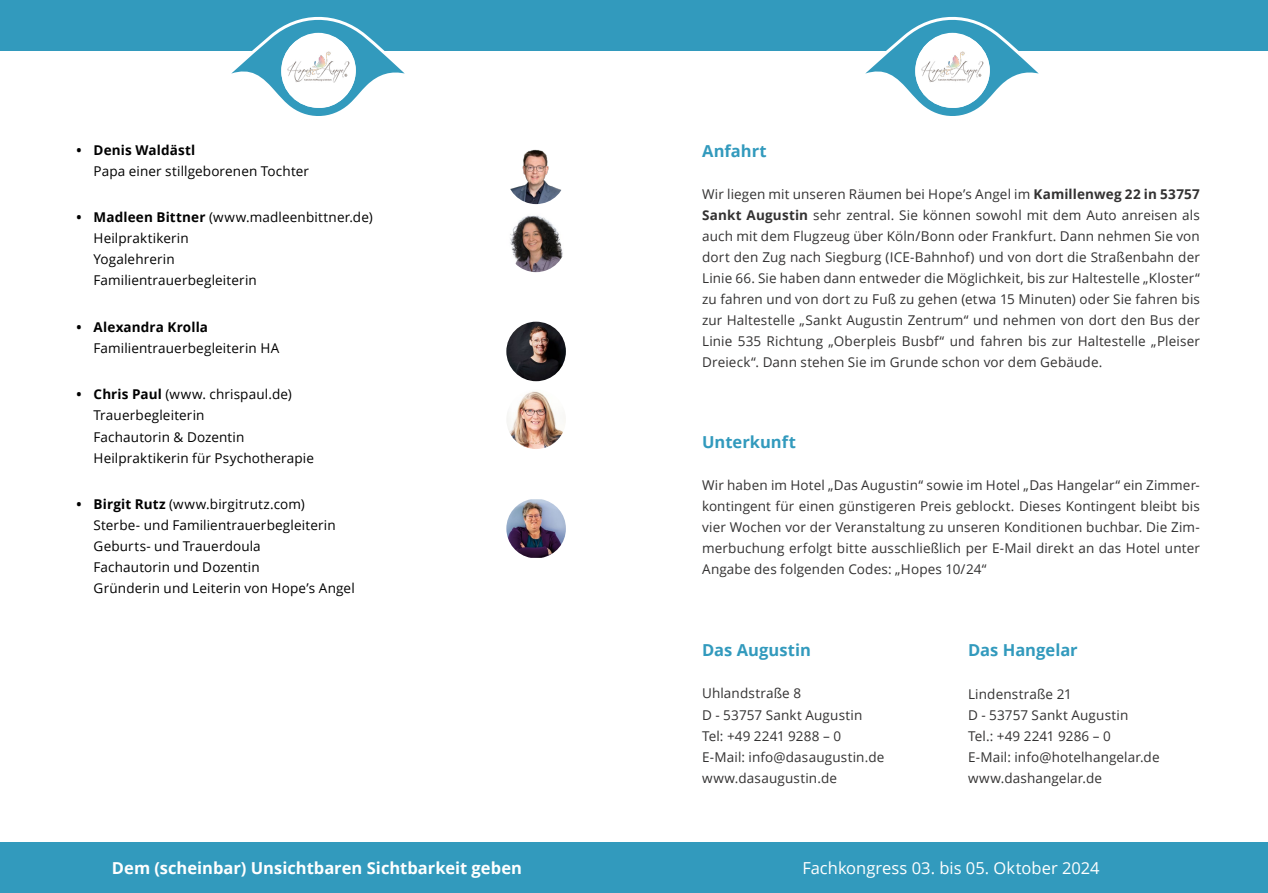
<style>
.page{position:relative;width:1268px;height:893px;background:#fff}
.page>*{position:absolute;margin:0;border:0;box-sizing:border-box;transform-origin:0 0}
.t1{font:700 16.5px "Open Sans";color:#fff}
.t2{font:700 16.5px "Open Sans";color:#329abd}
.t3{font:16.5px "Open Sans";color:#fff}
.t4{font:13.5px/21px "Open Sans";letter-spacing:.01em;color:#333232;text-align:justify}
.t5{font:13.5px/21px "Open Sans";letter-spacing:.01em;color:#000}
.t6{font:700 13.5px "Open Sans";letter-spacing:.01em;color:#000}
.s1{font-weight:700}
</style>
<div class="page">
<div style="left:0;top:0;width:634px;height:51px;background:#329abd"></div>
<div style="left:0;top:842px;width:634px;height:51px;background:#329abd"></div>
<div style="left:634px;top:0;width:633px;height:51px;background:#329abd"></div>
<div style="left:634px;top:842px;width:633px;height:51px;background:#329abd"></div>
<svg style="left:231px;top:16px;width:174px;height:100px"></svg>
<svg style="left:865px;top:16px;width:174px;height:100px"></svg>
<div style="left:281px;top:34px;width:74px;height:74px;background:#fff;border-radius:50%"></div>
<img style="left:286px;top:45px;width:64px;height:46px">
<div style="left:915px;top:34px;width:74px;height:74px;background:#fff;border-radius:50%"></div>
<img style="left:920px;top:45px;width:64px;height:46px">
<img style="left:506px;top:145px;width:60px;height:59px;border-radius:30px">
<img style="left:506px;top:213px;width:60px;height:59px;border-radius:30px">
<img style="left:506px;top:322px;width:60px;height:59px;border-radius:30px">
<img style="left:506px;top:389px;width:60px;height:60px;border-radius:30px">
<img style="left:506px;top:499px;width:60px;height:59px">
<p class="t6" style="left:77px;top:140px;width:120px">• Denis Waldästl</p>
<p class="t5" style="left:94px;top:160px;width:217px">Papa einer stillgeborenen Tochter</p>
<p class="t5" style="left:94px;top:207px;width:280px;text-indent:-17px"><span class="s1">• Madleen Bittner</span> (www.madleenbittner.de)<br>Heilpraktikerin<br>Yogalehrerin<br>Familientrauerbegleiterin</p>
<p class="t6" style="left:77px;top:318px;width:133px">• Alexandra Krolla</p>
<p class="t5" style="left:94px;top:337px;width:187px">Familientrauerbegleiterin HA</p>
<p class="t5" style="left:94px;top:384px;width:222px;text-indent:-17px"><span class="s1">• Chris Paul</span> (www. chrispaul.de)<br>Trauerbegleiterin<br>Fachautorin &amp; Dozentin<br>Heilpraktikerin für Psychotherapie</p>
<p class="t5" style="left:94px;top:493px;width:262px;text-indent:-17px"><span class="s1">• Birgit Rutz</span> (www.birgitrutz.com)<br>Sterbe- und Familientrauerbegleiterin Geburts- und Trauerdoula<br>Fachautorin und Dozentin<br>Gründerin und Leiterin von Hope’s Angel</p>
<p class="t2" style="left:702px;top:140px;width:66px">Anfahrt</p>
<p class="t4" style="left:702px;top:183px;width:499px">Wir liegen mit unseren Räumen bei Hope’s Angel im <span class="s1">Kamillenweg 22 in 53757<br>Sankt Augustin</span> sehr zentral. Sie können sowohl mit dem Auto anreisen als auch mit dem Flugzeug über Köln/Bonn oder Frankfurt. Dann nehmen Sie von dort den Zug nach Siegburg (ICE-Bahnhof) und von dort die Straßenbahn der Linie 66. Sie haben dann entweder die Möglichkeit, bis zur Haltestelle „Kloster“ zu fahren und von dort zu Fuß zu gehen (etwa 15 Minuten) oder Sie fahren bis zur Haltestelle „Sankt Augustin Zentrum“ und nehmen von dort den Bus der Linie 535 Richtung „Oberpleis Busbf“ und fahren bis zur Haltestelle „Pleiser Dreieck“. Dann stehen Sie im Grunde schon vor dem Gebäude.</p>
<p class="t2" style="left:702px;top:430px;width:95px">Unterkunft</p>
<p class="t4" style="left:702px;top:474px;width:499px">Wir haben im Hotel „Das Augustin“ sowie im Hotel „Das Hangelar“ ein Zimmer&shy;kontingent für einen günstigeren Preis geblockt. Dieses Kontingent bleibt bis vier Wochen vor der Veranstaltung zu unseren Konditionen buchbar. Die Zim&shy;merbuchung erfolgt bitte ausschließlich per E-Mail direkt an das Hotel unter Angabe des folgenden Codes: „Hopes 10/24“</p>
<p class="t2" style="left:702px;top:639px;width:110px">Das Augustin</p>
<p class="t2" style="left:967px;top:639px;width:111px">Das Hangelar</p>
<p class="t4" style="left:702px;top:683px;width:184px;text-align:left">Uhlandstraße 8<br>D - 53757 Sankt Augustin<br>Tel: +49 2241 9288 – 0<br>E-Mail: info@dasaugustin.de www.dasaugustin.de</p>
<p class="t4" style="left:967px;top:683px;width:193px;text-align:left">Lindenstraße 21<br>D - 53757 Sankt Augustin<br>Tel.: +49 2241 9286 – 0<br>E-Mail: info@hotelhangelar.de www.dashangelar.de</p>
<p class="t1" style="left:112px;top:856px;width:411px">Dem (scheinbar) Unsichtbaren Sichtbarkeit geben</p>
<p class="t3" style="left:802px;top:856px;width:298px">Fachkongress 03. bis 05. Oktober 2024</p>
</div>
